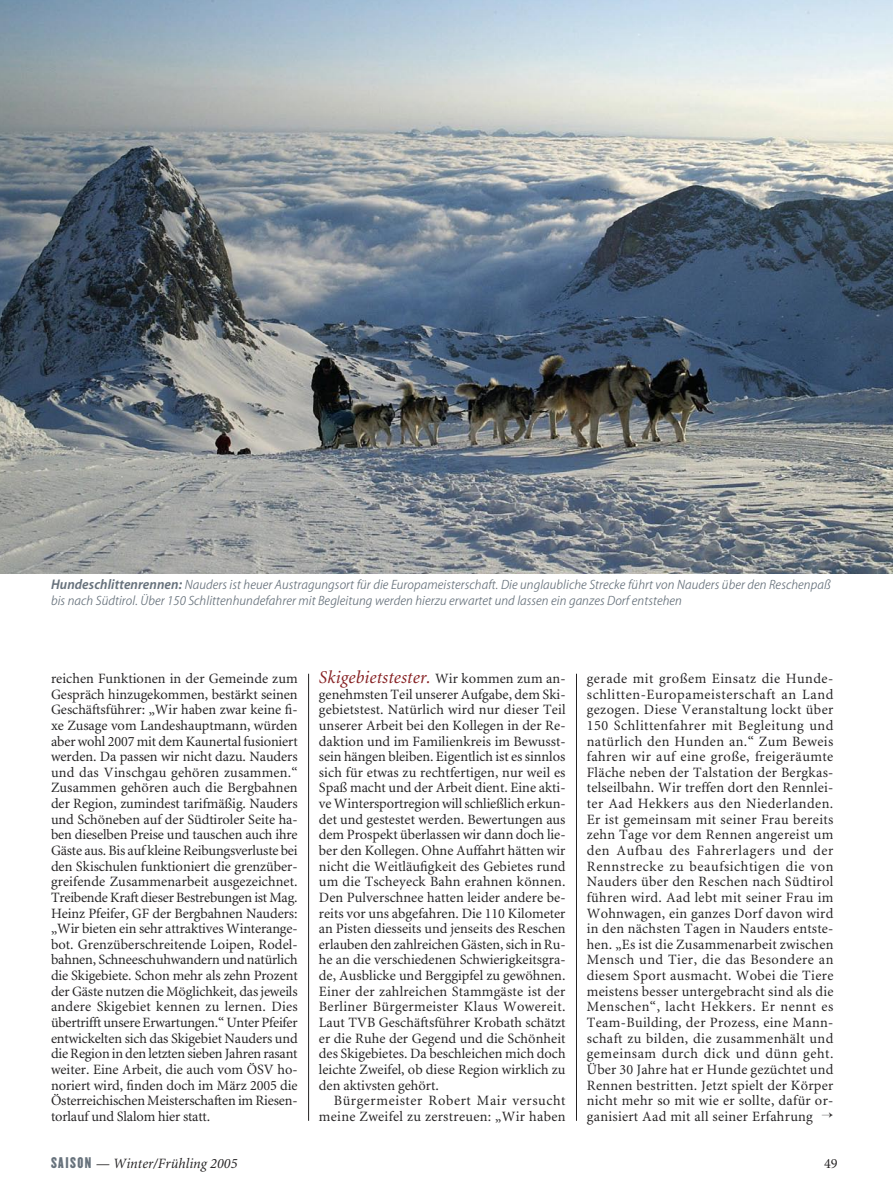
<style>
.page{position:relative;width:893px;height:1191px;background:#fff}
.page>*{position:absolute;margin:0;border:0;box-sizing:border-box;transform-origin:0 0}
._01_a_Fließtext_Minion_9_5_pt_block{font:18px "Minion MM It 367 585 12";letter-spacing:.005em;color:#862022}
._01_a_Fließtext_Minion_9_5_pt_block-2{font:14.25px/15.6px "Minion MM 367 585 9";letter-spacing:.02em;color:#242223;text-align:justify}
._01_a_Fließtext_Minion_9_5_pt_block-3{font:14.25px/15.6px "Minion MM 367 585 9";letter-spacing:.04em;color:#242223;text-align:right}
.t1{font:14.25px "Minion MM It 367 585 9";letter-spacing:.005em;color:#242223}
._06_a_Bildtext_Myriad_italic_9_pt{font:13.5px/15.6px "Myriad MM It 300 550";letter-spacing:.005em;color:#67727c}
.s1{font-family:"Myriad MM It 600 550";font-size:14.1px}
.s2{font-family:"Minion MM 367 585 9";font-size:14.25px;color:#242223}
.s3{font-family:"Champion HTF Lightweight";font-size:13.5px;color:#67727c}
</style>
<div class="page">
<img style="left:0;top:0;width:893px;height:573px">
<hr style="left:308px;top:674px;width:1px;height:446px;background:#242223">
<hr style="left:576px;top:674px;width:1px;height:446px;background:#242223">
<p class="_06_a_Bildtext_Myriad_italic_9_pt" style="left:51px;top:577px;width:781px"><span class="s1">Hundeschlittenrennen:</span> Nauders ist heuer Austragungsort für die Europameisterschaft. Die unglaubliche Strecke führt von Nauders über den Reschenpaß bis nach Südtirol. Über 150 Schlittenhundefahrer mit Begleitung werden hierzu erwartet und lassen ein ganzes Dorf entstehen</p>
<p class="_01_a_Fließtext_Minion_9_5_pt_block-2" style="left:51px;top:671px;width:248px">reichen Funktionen in der Gemeinde zum Gespräch hinzugekommen, bestärkt seinen Geschäftsführer: „Wir haben zwar keine fi&shy;xe Zusage vom Landeshauptmann, würden aber wohl 2007 mit dem Kaunertal fusioniert werden. Da passen wir nicht dazu. Nauders und das Vinschgau gehören zusammen.“ Zusammen gehören auch die Bergbahnen der Region, zumindest tarifmäßig. Nauders und Schöneben auf der Südtiroler Seite ha&shy;ben dieselben Preise und tauschen auch ihre Gäste aus. Bis auf kleine Reibungsverluste bei den Skischulen funktioniert die grenzüber&shy;greifende Zusammenarbeit ausgezeichnet.<br>Treibende Kraft dieser Bestrebungen ist Mag.<br>Heinz Pfeifer, GF der Bergbahnen Nauders: „Wir bieten ein sehr attraktives Winterange&shy;bot. Grenzüberschreitende Loipen, Rodel&shy;bahnen, Schneeschuhwandern und natürlich die Skigebiete. Schon mehr als zehn Prozent der Gäste nutzen die Möglichkeit, das jeweils andere Skigebiet kennen zu lernen. Dies übertrifft unsere Erwartungen.“ Unter Pfeifer entwickelten sich das Skigebiet Nauders und die Region in den letzten sieben Jahren rasant weiter. Eine Arbeit, die auch vom ÖSV ho&shy;noriert wird, finden doch im März 2005 die Österreichischen Meisterschaften im Riesen&shy;torlauf und Slalom hier statt.</p>
<p class="_01_a_Fließtext_Minion_9_5_pt_block" style="left:319px;top:668px;width:248px">Skigebietstester. <span class="s2">Wir kommen zum an-</span></p>
<p class="_01_a_Fließtext_Minion_9_5_pt_block-2" style="left:319px;top:686px;width:248px">genehmsten Teil unserer Aufgabe, dem Ski&shy;gebietstest. Natürlich wird nur dieser Teil unserer Arbeit bei den Kollegen in der Re&shy;daktion und im Familienkreis im Bewusst&shy;sein hängen bleiben. Eigentlich ist es sinnlos sich für etwas zu rechtfertigen, nur weil es Spaß macht und der Arbeit dient. Eine akti&shy;ve Wintersportregion will schließlich erkun&shy;det und gestestet werden. Bewertungen aus dem Prospekt überlassen wir dann doch lie&shy;ber den Kollegen. Ohne Auffahrt hätten wir nicht die Weitläufigkeit des Gebietes rund um die Tscheyeck Bahn erahnen können.<br>Den Pulverschnee hatten leider andere be&shy;reits vor uns abgefahren. Die 110 Kilometer an Pisten diesseits und jenseits des Reschen erlauben den zahlreichen Gästen, sich in Ru&shy;he an die verschiedenen Schwierigkeitsgra&shy;de, Ausblicke und Berggipfel zu gewöhnen.<br>Einer der zahlreichen Stammgäste ist der Berliner Bürgermeister Klaus Wowereit.<br>Laut TVB Geschäftsführer Krobath schätzt er die Ruhe der Gegend und die Schönheit des Skigebietes. Da beschleichen mich doch leichte Zweifel, ob diese Region wirklich zu den aktivsten gehört.</p>
<p class="_01_a_Fließtext_Minion_9_5_pt_block-3" style="left:319px;top:1093px;width:248px">Bürgermeister Robert Mair versucht meine Zweifel zu zerstreuen: „Wir haben</p>
<p class="_01_a_Fließtext_Minion_9_5_pt_block-2" style="left:587px;top:671px;width:248px">gerade mit großem Einsatz die Hunde&shy;schlitten-Europameisterschaft an Land gezogen. Diese Veranstaltung lockt über 150 Schlittenfahrer mit Begleitung und natürlich den Hunden an.“ Zum Beweis fahren wir auf eine große, freigeräumte Fläche neben der Talstation der Bergkas&shy;telseilbahn. Wir treffen dort den Rennlei&shy;ter Aad Hekkers aus den Niederlanden.<br>Er ist gemeinsam mit seiner Frau bereits zehn Tage vor dem Rennen angereist um den Aufbau des Fahrerlagers und der Rennstrecke zu beaufsichtigen die von Nauders über den Reschen nach Südtirol führen wird. Aad lebt mit seiner Frau im Wohnwagen, ein ganzes Dorf davon wird in den nächsten Tagen in Nauders entste&shy;hen. „Es ist die Zusammenarbeit zwischen Mensch und Tier, die das Besondere an diesem Sport ausmacht. Wobei die Tiere meistens besser untergebracht sind als die Menschen“, lacht Hekkers. Er nennt es Team-Building, der Prozess, eine Mann&shy;schaft zu bilden, die zusammenhält und gemeinsam durch dick und dünn geht.<br>Über 30 Jahre hat er Hunde gezüchtet und Rennen bestritten. Jetzt spielt der Körper nicht mehr so mit wie er sollte, dafür or&shy;ganisiert Aad mit all seiner Erfahrung</p>
<p class="t1" style="left:51px;top:1155px;width:188px"><span class="s3">SAISON</span> — Winter/Frühling 2005</p>
<p class="_01_a_Fließtext_Minion_9_5_pt_block-2" style="left:824px;top:1155px;width:15px">49</p>
</div>
